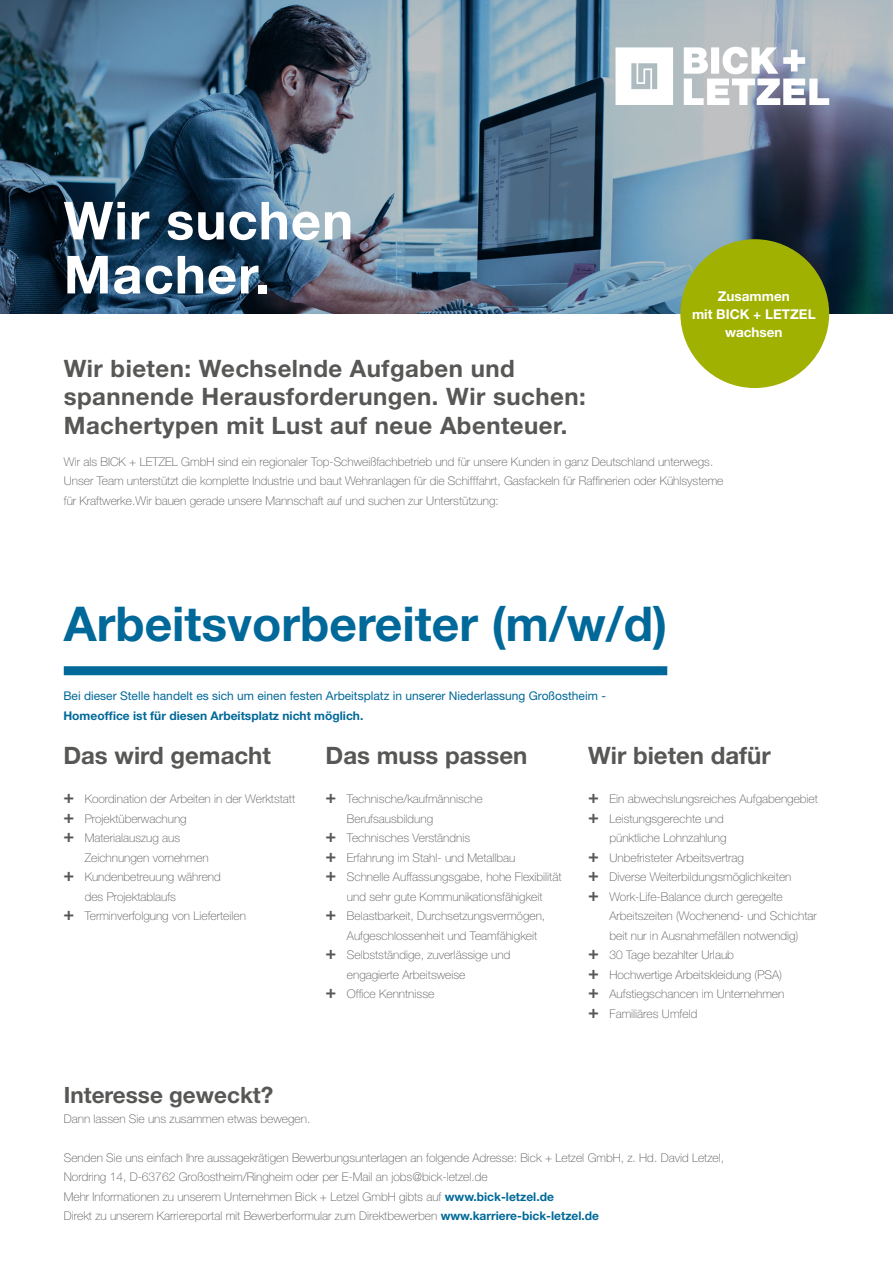
<style>
.page{position:relative;width:893px;height:1263px;background:#fff}
.page>*{position:absolute;margin:0;border:0;box-sizing:border-box;transform-origin:0 0}
.t1{font:700 52.5px/54px "Helvetica Neue";letter-spacing:.02em;color:#fff}
.t2{font:700 48px "Helvetica Neue";color:#006999}
.t3{font:700 24px/28.5px "Helvetica Neue";letter-spacing:.02em;color:#575756}
.t4{font:700 24px "Helvetica Neue";color:#575756}
.t5{font:700 22.5px "Helvetica Neue";color:#575756}
.t6{font:700 13.5px/18px "Helvetica Neue";color:#fff;text-align:center}
.t7{font:100 12px/19.5px "Helvetica Neue";color:#575756}
.t8{font:12px "Helvetica Neue";color:#006999}
.t9{font:700 12px "Helvetica Neue";color:#006999}
.s1{font-weight:700;font-size:18px}
.s2{font-weight:700;color:#006999}
</style>
<div class="page">
<img style="left:0;top:0;width:893px;height:314px">
<div style="left:64px;top:666px;width:603px;height:9px;background:#006999"></div>
<svg style="left:684px;top:47px;width:145px;height:58px"></svg>
<svg style="left:615px;top:47px;width:58px;height:58px"></svg>
<div style="left:680px;top:239px;width:149px;height:149px;background:#a0b101;border-radius:50%"></div>
<h1 class="t1" style="left:64px;top:193px;width:291px">Wir suchen<br>Macher.</h1>
<h3 class="t3" style="left:64px;top:353px;width:523px">Wir bieten: Wechselnde Aufgaben und spannende Herausforderungen. Wir suchen:<br>Machertypen mit Lust auf neue Abenteuer.</h3>
<p class="t6" style="left:692px;top:287px;width:125px">Zusammen<br>mit BICK + LETZEL wachsen</p>
<p class="t7" style="left:64px;top:451px;width:661px">Wir als BICK + LETZEL GmbH sind ein regionaler Top-Schweißfachbetrieb und für unsere Kunden in ganz Deutschland unterwegs.<br>Unser Team unterstützt die komplette Industrie und baut Wehranlagen für die Schifffahrt, Gasfackeln für Raffinerien oder Kühlsysteme für Kraftwerke.Wir bauen gerade unsere Mannschaft auf und suchen zur Unterstützung:</p>
<h2 class="t2" style="left:64px;top:594px;width:605px">Arbeitsvorbereiter (m/w/d)</h2>
<p class="t8" style="left:63px;top:689px;width:544px">Bei dieser Stelle handelt es sich um einen festen Arbeitsplatz in unserer Niederlassung Großostheim -</p>
<p class="t9" style="left:63px;top:708px;width:301px">Homeoffice ist für diesen Arbeitsplatz nicht möglich.</p>
<h3 class="t4" style="left:326px;top:741px;width:203px">Das muss passen</h3>
<p class="t7" style="left:326px;top:789px;width:158px"><span class="s1">+</span> Technische/kaufmännische</p>
<p class="t7" style="left:347px;top:808px;width:88px">Berufsausbildung</p>
<p class="t7" style="left:326px;top:828px;width:146px"><span class="s1">+</span> Technisches Verständnis</p>
<p class="t7" style="left:326px;top:847px;width:191px"><span class="s1">+</span> Erfahrung im Stahl- und Metallbau</p>
<p class="t7" style="left:326px;top:867px;width:237px"><span class="s1">+</span> Schnelle Auffassungsgabe, hohe Flexibilität</p>
<p class="t7" style="left:347px;top:886px;width:197px">und sehr gute Kommunikationsfähigkeit</p>
<p class="t7" style="left:326px;top:906px;width:221px"><span class="s1">+</span> Belastbarkeit, Durchsetzungsvermögen,</p>
<p class="t7" style="left:347px;top:925px;width:192px">Aufgeschlossenheit und Teamfähigkeit</p>
<p class="t7" style="left:326px;top:945px;width:186px"><span class="s1">+</span> Selbstständige, zuverlässige und</p>
<p class="t7" style="left:347px;top:964px;width:120px">engagierte Arbeitsweise</p>
<p class="t7" style="left:326px;top:984px;width:110px"><span class="s1">+</span> Office Kenntnisse</p>
<h3 class="t4" style="left:63px;top:741px;width:209px">Das wird gemacht</h3>
<p class="t7" style="left:63px;top:789px;width:233px"><span class="s1">+</span> Koordination der Arbeiten in der Werktstatt</p>
<p class="t7" style="left:63px;top:808px;width:125px"><span class="s1">+</span> Projektüberwachung</p>
<p class="t7" style="left:63px;top:828px;width:118px"><span class="s1">+</span> Materialauszug aus</p>
<p class="t7" style="left:85px;top:847px;width:125px">Zeichnungen vornehmen</p>
<p class="t7" style="left:63px;top:867px;width:159px"><span class="s1">+</span> Kundenbetreuung während</p>
<p class="t7" style="left:85px;top:886px;width:93px">des Projektablaufs</p>
<p class="t7" style="left:63px;top:906px;width:184px"><span class="s1">+</span> Terminverfolgung von Lieferteilen</p>
<h3 class="t4" style="left:588px;top:741px;width:184px">Wir bieten dafür</h3>
<p class="t7" style="left:588px;top:789px;width:231px"><span class="s1">+</span> Ein abwechslungsreiches Aufgabengebiet</p>
<p class="t7" style="left:588px;top:808px;width:137px"><span class="s1">+</span> Leistungsgerechte und</p>
<p class="t7" style="left:609px;top:828px;width:118px">pünktliche Lohnzahlung</p>
<p class="t7" style="left:588px;top:847px;width:157px"><span class="s1">+</span> Unbefristeter Arbeitsvertrag</p>
<p class="t7" style="left:588px;top:867px;width:205px"><span class="s1">+</span> Diverse Weiterbildungsmöglichkeiten</p>
<p class="t7" style="left:588px;top:886px;width:196px"><span class="s1">+</span> Work-Life-Balance durch geregelte</p>
<p class="t7" style="left:609px;top:906px;width:209px">Arbeitszeiten (Wochenend- und Schichtar</p>
<p class="t7" style="left:609px;top:925px;width:190px">beit nur in Ausnahmefällen notwendig)</p>
<p class="t7" style="left:588px;top:945px;width:147px"><span class="s1">+</span> 30 Tage bezahlter Urlaub</p>
<p class="t7" style="left:588px;top:964px;width:195px"><span class="s1">+</span> Hochwertige Arbeitskleidung (PSA)</p>
<p class="t7" style="left:588px;top:984px;width:198px"><span class="s1">+</span> Aufstiegschancen im Unternehmen</p>
<p class="t7" style="left:588px;top:1003px;width:111px"><span class="s1">+</span> Familiäres Umfeld</p>
<h3 class="t5" style="left:64px;top:1081px;width:211px">Interesse geweckt?</h3>
<p class="t7" style="left:64px;top:1109px;width:248px">Dann lassen Sie uns zusammen etwas bewegen.</p>
<p class="t7" style="left:64px;top:1148px;width:662px">Senden Sie uns einfach Ihre aussagekrätigen Bewerbungsunterlagen an folgende Adresse: Bick + Letzel GmbH, z. Hd. David Letzel, Nordring 14, D-63762 Großostheim/Ringheim oder per E-Mail an jobs@bick-letzel.de<br>Mehr Informationen zu unserem Unternehmen Bick + Letzel GmbH gibts auf <span class="s2">www.bick-letzel.de<br></span>Direkt zu unserem Karriereportal mit Bewerberformular zum Direktbewerben <span class="s2">www.karriere-bick-letzel.de</span></p>
</div>
